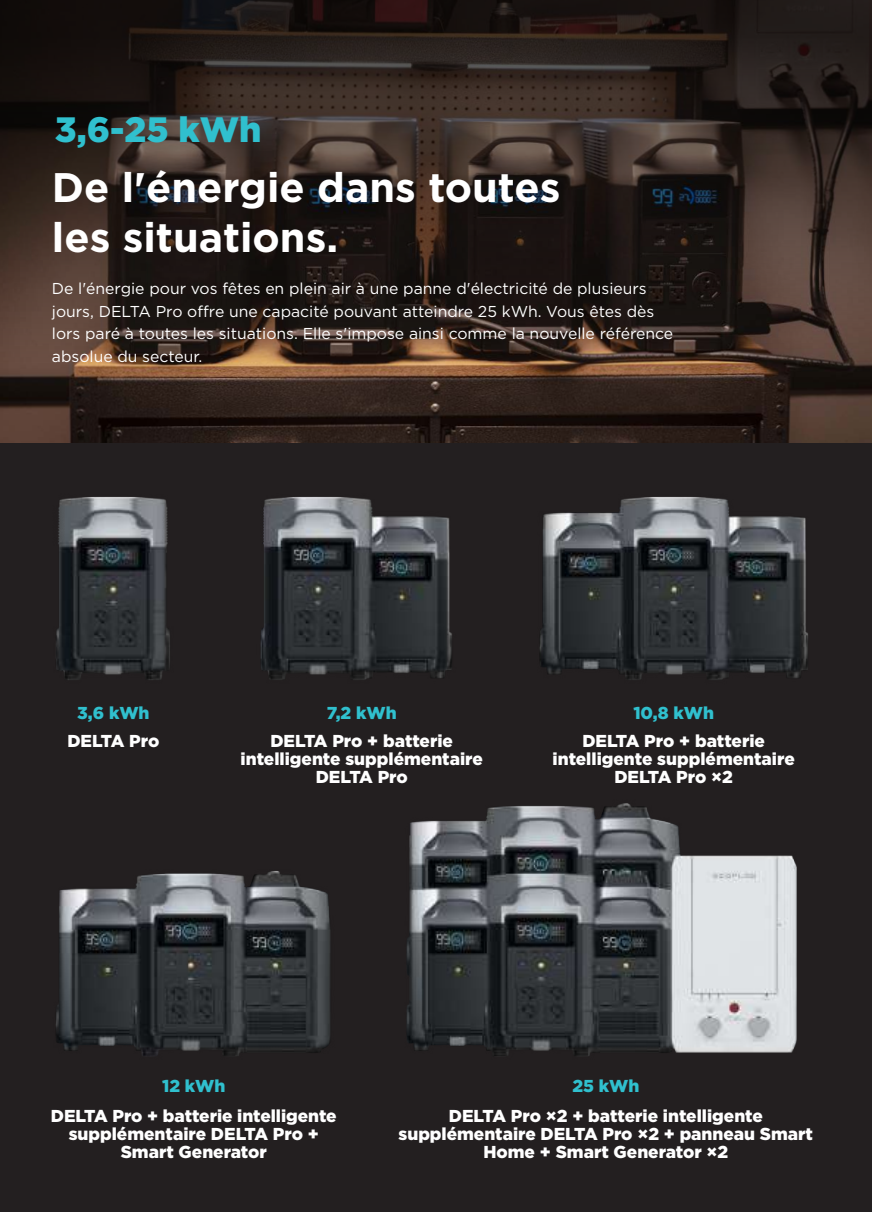
<style>
.page{position:relative;width:872px;height:1212px;background:#fff}
.page>*{position:absolute;margin:0;border:0;box-sizing:border-box;transform-origin:0 0}
.t1{font:700 41.25px/50.4px "Gotham";color:#fff}
.t2{font:900 35.25px "Gotham";color:#30c0ce}
.t3{font:900 17.25px/18px "Gotham";color:#fff;text-align:center}
.t4{font:900 17.25px "Gotham";color:#30c0ce}
.t5{font:15.75px/22.5px "Gotham";color:#fff}
</style>
<div class="page">
<div style="left:0;top:442px;width:872px;height:770px;background:#231f20"></div>
<img style="left:56px;top:496px;width:752px;height:560px">
<img style="left:0;top:361px;width:872px;height:81px">
<svg style="left:0;top:0;width:872px;height:361px;background:#2e231e"></svg>
<h2 class="t2" style="left:55px;top:105px;width:208px">3,6-25 kWh</h2>
<h1 class="t1" style="left:52px;top:162px;width:510px">De l'énergie dans toutes les situations.</h1>
<p class="t5" style="left:52px;top:277px;width:623px">De l'énergie pour vos fêtes en plein air à une panne d'électricité de plusieurs jours, DELTA Pro offre une capacité pouvant atteindre 25 kWh. Vous êtes dès lors paré à toutes les situations. Elle s'impose ainsi comme la nouvelle référence absolue du secteur.</p>
<p class="t4" style="left:77px;top:701px;width:74px">3,6 kWh</p>
<p class="t4" style="left:327px;top:701px;width:71px">7,2 kWh</p>
<p class="t3" style="left:67px;top:732px;width:94px">DELTA Pro</p>
<p class="t3" style="left:241px;top:732px;width:244px">DELTA Pro + batterie intelligente supplémentaire<br>DELTA Pro</p>
<p class="t4" style="left:633px;top:701px;width:82px">10,8 kWh</p>
<p class="t3" style="left:552px;top:731px;width:244px">DELTA Pro + batterie intelligente supplémentaire<br>DELTA Pro ×2</p>
<p class="t4" style="left:162px;top:1074px;width:65px">12 kWh</p>
<p class="t4" style="left:572px;top:1074px;width:68px">25 kWh</p>
<p class="t3" style="left:51px;top:1106px;width:287px">DELTA Pro + batterie intelligente supplémentaire DELTA Pro +<br>Smart Generator</p>
<p class="t3" style="left:398px;top:1106px;width:416px">DELTA Pro ×2 + batterie intelligente supplémentaire DELTA Pro ×2 + panneau Smart<br>Home + Smart Generator ×2</p>
</div>
